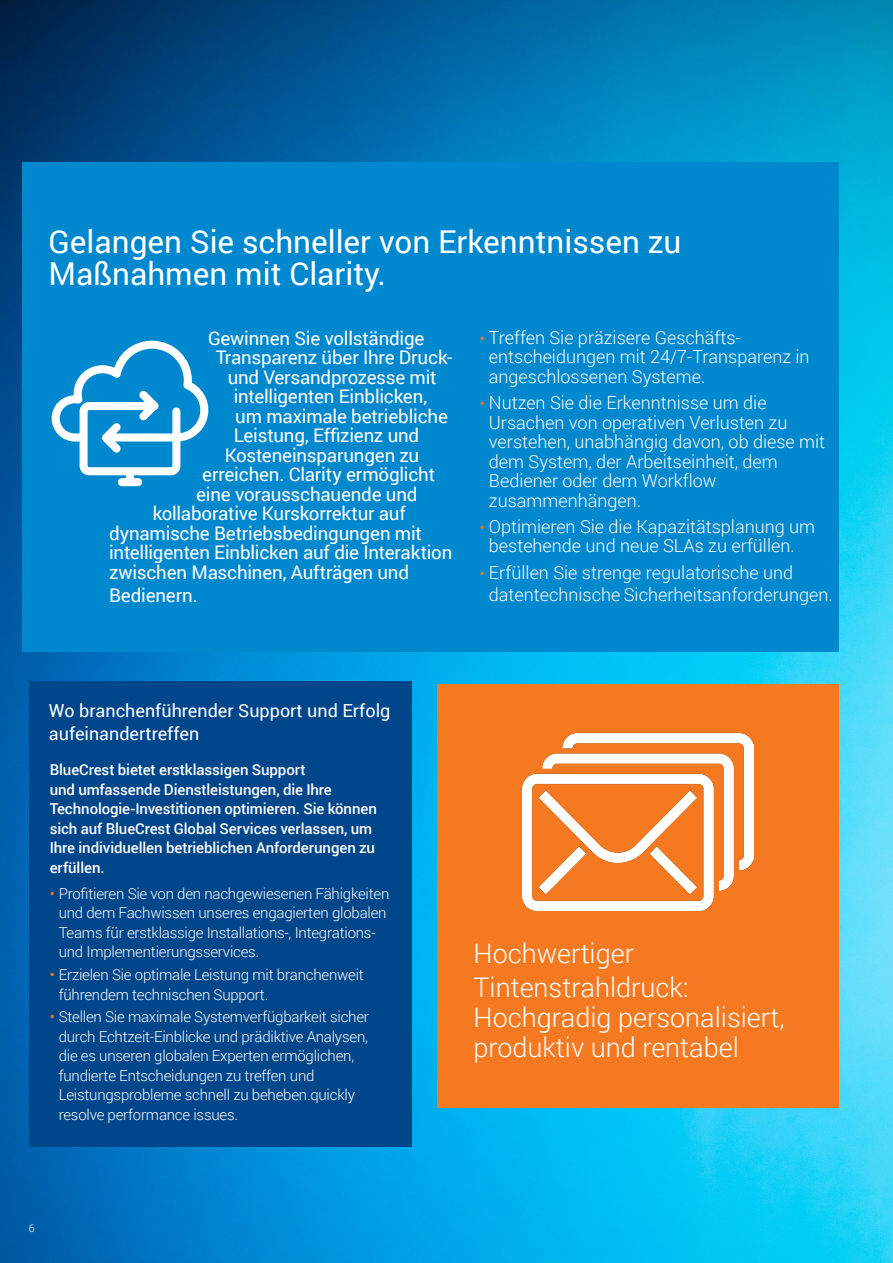
<style>
.page{position:relative;width:893px;height:1263px;background:#fff}
.page>*{position:absolute;margin:0;border:0;box-sizing:border-box;transform-origin:0 0}
.t1{font:31.5px/32.2px "Roboto";color:#fff}
.t2{font:300 27px/34.7px "Roboto";color:#fff}
.t3{font:18.75px "Roboto";letter-spacing:-.01em;color:#fff}
.t4{font:300 18px/19.5px "Roboto";color:#fff}
.t5{font:18px/22.5px "Roboto";color:#fff}
.t6{font:300 15px/19.5px "Roboto";letter-spacing:-.015em;color:#fff}
.t7{font:500 15px/19.5px "Roboto";letter-spacing:-.005em;color:#fff}
.t8{font:300 10.5px "Roboto";color:#fff}
.s1{font-weight:400;font-size:15px;color:#f47920}
.s2{font-weight:400;color:#f47920}
</style>
<div class="page">
<img style="left:0;top:0;width:892px;height:1263px">
<div style="left:22px;top:162px;width:817px;height:489px;background:#0088ce"></div>
<svg style="left:51px;top:340px;width:158px;height:147px"></svg>
<div style="left:126px;top:472px;width:8px;height:11px;background:#fff"></div>
<div style="left:29px;top:681px;width:382px;height:466px;background:#00468b"></div>
<div style="left:437px;top:685px;width:402px;height:423px;background:#f47920"></div>
<img style="left:522px;top:734px;width:232px;height:176px">
<h1 class="t1" style="left:48px;top:224px;width:635px">Gelangen Sie schneller von Erkenntnissen zu<br>Maßnahmen mit Clarity.</h1>
<p class="t3" style="left:208px;top:325px;width:218px">Gewinnen Sie vollständige</p>
<p class="t3" style="left:216px;top:344px;width:238px">Transparenz über Ihre Druck-</p>
<p class="t3" style="left:228px;top:364px;width:211px">und Versandprozesse mit</p>
<p class="t3" style="left:234px;top:383px;width:195px">intelligenten Einblicken,</p>
<p class="t3" style="left:235px;top:403px;width:214px">um maximale betriebliche</p>
<p class="t3" style="left:234px;top:422px;width:187px">Leistung, Effizienz und</p>
<p class="t3" style="left:225px;top:442px;width:196px">Kosteneinsparungen zu</p>
<p class="t3" style="left:202px;top:461px;width:234px">erreichen. Clarity ermöglicht</p>
<p class="t3" style="left:196px;top:481px;width:223px">eine vorausschauende und</p>
<p class="t3" style="left:153px;top:500px;width:255px">kollaborative Kurskorrektur auf</p>
<p class="t3" style="left:109px;top:520px;width:314px">dynamische Betriebsbedingungen mit</p>
<p class="t3" style="left:109px;top:539px;width:345px">intelligenten Einblicken auf die Interaktion</p>
<p class="t3" style="left:109px;top:559px;width:301px">zwischen Maschinen, Aufträgen und</p>
<p class="t3" style="left:109px;top:582px;width:90px">Bedienern.</p>
<p class="t4" style="left:489px;top:327px;width:322px;text-indent:-9px"><span class="s1">•</span> Treffen Sie präzisere Geschäfts&shy;entscheidungen mit 24/7-Transparenz in angeschlossenen Systeme.</p>
<p class="t4" style="left:489px;top:392px;width:338px;text-indent:-9px"><span class="s1">•</span> Nutzen Sie die Erkenntnisse um die<br>Ursachen von operativen Verlusten zu verstehen, unabhängig davon, ob diese mit dem System, der Arbeitseinheit, dem<br>Bediener oder dem Workflow zusammenhängen.</p>
<p class="t4" style="left:489px;top:516px;width:328px;text-indent:-9px"><span class="s1">•</span> Optimieren Sie die Kapazitätsplanung um bestehende und neue SLAs zu erfüllen.</p>
<p class="t4" style="left:489px;top:560px;width:345px;line-height:22.5px;text-indent:-9px"><span class="s1">•</span> Erfüllen Sie strenge regulatorische und datentechnische Sicherheitsanforderungen.</p>
<p class="t5" style="left:49px;top:699px;width:343px">Wo branchenführender Support und Erfolg aufeinandertreffen</p>
<p class="t7" style="left:50px;top:759px;width:329px">BlueCrest bietet erstklassigen Support<br>und umfassende Dienstleistungen, die Ihre Technologie-Investitionen optimieren. Sie können sich auf BlueCrest Global Services verlassen, um Ihre individuellen betrieblichen Anforderungen zu erfüllen.</p>
<p class="t6" style="left:59px;top:883px;width:332px;text-indent:-9px"><span class="s2">•</span> Profitieren Sie von den nachgewiesenen Fähigkeiten und dem Fachwissen unseres engagierten globalen Teams für erstklassige Installations-, Integrations&shy;und Implementierungsservices.</p>
<p class="t6" style="left:59px;top:964px;width:307px;text-indent:-9px"><span class="s2">•</span> Erzielen Sie optimale Leistung mit branchenweit führendem technischen Support.</p>
<p class="t6" style="left:59px;top:1007px;width:312px;text-indent:-9px"><span class="s2">•</span> Stellen Sie maximale Systemverfügbarkeit sicher durch Echtzeit-Einblicke und prädiktive Analysen, die es unseren globalen Experten ermöglichen, fundierte Entscheidungen zu treffen und Leistungsprobleme schnell zu beheben.quickly resolve performance issues.</p>
<h2 class="t2" style="left:474px;top:935px;width:216px">Hochwertiger<br>Tintenstrahldruck:</h2>
<h2 class="t2" style="left:474px;top:1002px;width:312px;line-height:30px">Hochgradig personalisiert, produktiv und rentabel</h2>
<p class="t8" style="left:29px;top:1220px;width:7px">6</p>
</div>
